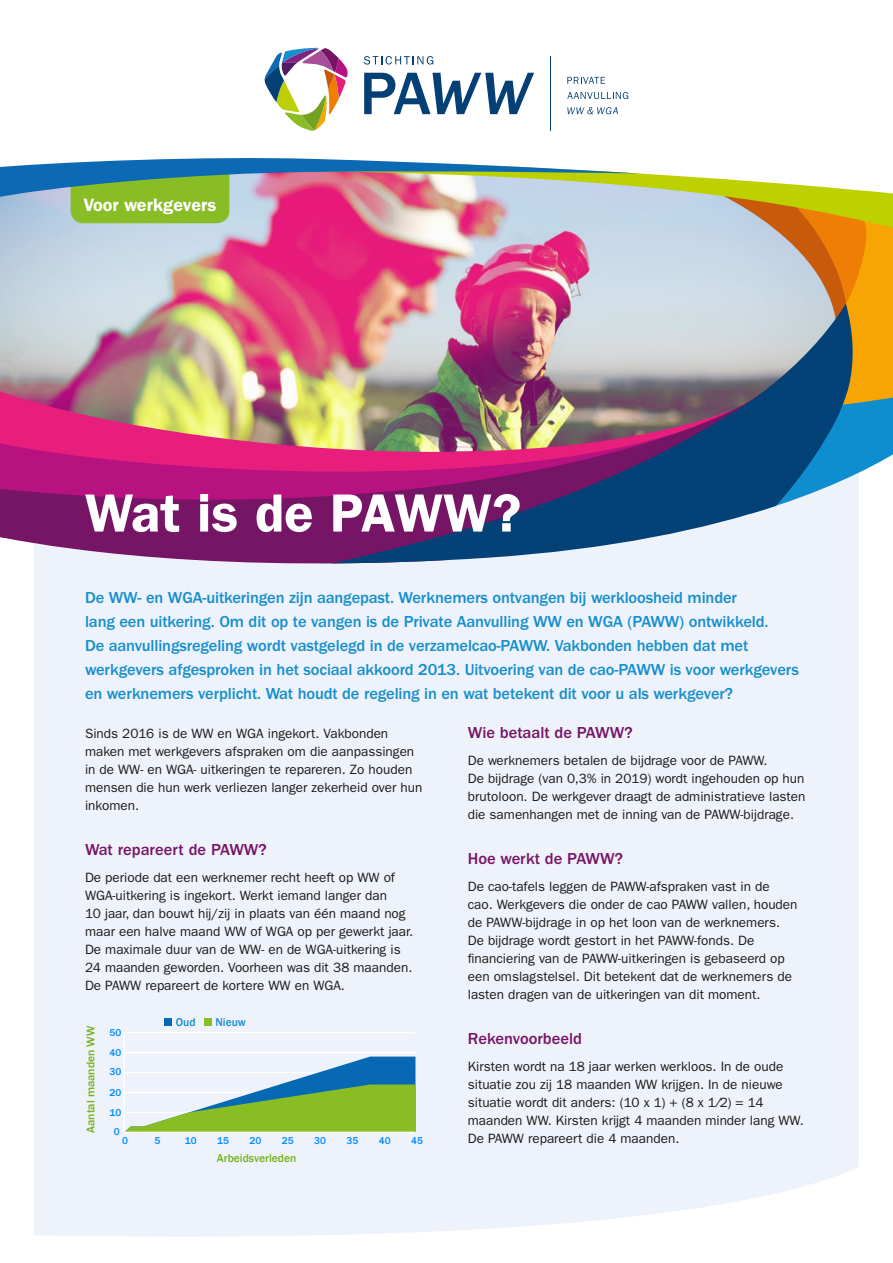
<style>
.page{position:relative;width:893px;height:1263px;background:#fff}
.page>*{position:absolute;margin:0;border:0;box-sizing:border-box;transform-origin:0 0}
.t1{font:600 54px "ITC Franklin Gothic Std";letter-spacing:.005em;color:#fff}
.t2{font:600 18px "ITC Franklin Gothic Std";color:#fff}
.t3{font:500 16.5px/24px "ITC Franklin Gothic Std";letter-spacing:-.01em;color:#178ecd}
.t4{font:500 16.5px "ITC Franklin Gothic Std";color:#771565}
.t5{font:13.5px/18px "ITC Franklin Gothic Std";color:#1a1a18}
.t6{font:500 11.7px "Franklin Gothic";color:#75b21d}
.t7{font:500 11.7px "Franklin Gothic";color:#158ecd}
.t8{font:500 11.55px "Franklin Gothic";color:#75b21d}
.t9{font:500 10.2px "Franklin Gothic";letter-spacing:.005em;color:#018aff}
</style>
<div class="page">
<div style="left:34px;top:562px;width:825px;height:675px;background:#eef3fb"></div>
<img style="left:0;top:223px;width:859px;height:339px">
<div style="left:708px;top:229px;width:43px;height:75px;background:#c8dae7"></div>
<svg style="left:192px;top:173px;width:701px;height:56px"></svg>
<svg style="left:0;top:158px;width:639px;height:65px;background:#9fa4a0"></svg>
<svg style="left:751px;top:203px;width:142px;height:311px;background:#c8a75d"></svg>
<svg style="left:0;top:387px;width:332px;height:176px;background:#b04379"></svg>
<img style="left:332px;top:304px;width:523px;height:259px">
<svg style="left:364px;top:56px;width:69px;height:9px"></svg>
<svg style="left:567px;top:77px;width:38px;height:7px"></svg>
<svg style="left:567px;top:92px;width:61px;height:7px"></svg>
<svg style="left:567px;top:107px;width:51px;height:7px"></svg>
<svg style="left:265px;top:48px;width:83px;height:83px"></svg>
<svg style="left:364px;top:73px;width:170px;height:41px"></svg>
<hr style="left:550px;top:56px;width:1px;height:75px;background:#044076">
<hr style="left:124px;top:1052px;width:291px;height:1px;background:#fff">
<hr style="left:124px;top:1032px;width:291px;height:1px;background:#fff">
<svg style="left:125px;top:1056px;width:290px;height:76px;background:#9fc699"></svg>
<div style="left:165px;top:1018px;width:7px;height:7px;background:#0769b3"></div>
<div style="left:204px;top:1018px;width:7px;height:7px;background:#88bd23"></div>
<hr style="left:123px;top:1032px;width:2px;height:100px;background:#fff">
<hr style="left:124px;top:1132px;width:291px;height:1px;background:#fff">
<h2 class="t2" style="left:83px;top:194px;width:135px">Voor werkgevers</h2>
<h1 class="t1" style="left:85px;top:481px;width:438px">Wat is de PAWW?</h1>
<p class="t3" style="left:85px;top:586px;width:715px">De WW- en WGA-uitkeringen zijn aangepast. Werknemers ontvangen bij werkloosheid minder<br>lang een uitkering. Om dit op te vangen is de Private Aanvulling WW en WGA (PAWW) ontwikkeld.<br>De aanvullingsregeling wordt vastgelegd in de verzamelcao-PAWW. Vakbonden hebben dat met werkgevers afgesproken in het sociaal akkoord 2013. Uitvoering van de cao-PAWW is voor werkgevers en werknemers verplicht. Wat houdt de regeling in en wat betekent dit voor u als werkgever?</p>
<p class="t4" style="left:468px;top:723px;width:166px">Wie betaalt de PAWW?</p>
<p class="t5" style="left:468px;top:752px;width:339px">De werknemers betalen de bijdrage voor de PAWW.<br>De bijdrage (van 0,3% in 2019) wordt ingehouden op hun brutoloon. De werkgever draagt de administratieve lasten die samenhangen met de inning van de PAWW-bijdrage.</p>
<p class="t4" style="left:468px;top:849px;width:157px">Hoe werkt de PAWW?</p>
<p class="t5" style="left:468px;top:878px;width:331px">De cao-tafels leggen de PAWW-afspraken vast in de cao. Werkgevers die onder de cao PAWW vallen, houden de PAWW-bijdrage in op het loon van de werknemers.<br>De bijdrage wordt gestort in het PAWW-fonds. De financiering van de PAWW-uitkeringen is gebaseerd op een omslagstelsel. Dit betekent dat de werknemers de lasten dragen van de uitkeringen van dit moment.</p>
<p class="t4" style="left:468px;top:1029px;width:116px">Rekenvoorbeeld</p>
<p class="t5" style="left:468px;top:1058px;width:337px">Kirsten wordt na 18 jaar werken werkloos. In de oude situatie zou zij 18 maanden WW krijgen. In de nieuwe situatie wordt dit anders: (10 x 1) + (8 x 1⁄2) = 14 maanden WW. Kirsten krijgt 4 maanden minder lang WW.<br>De PAWW repareert die 4 maanden.</p>
<p class="t5" style="left:85px;top:725px;width:339px">Sinds 2016 is de WW en WGA ingekort. Vakbonden maken met werkgevers afspraken om die aanpassingen in de WW- en WGA- uitkeringen te repareren. Zo houden mensen die hun werk verliezen langer zekerheid over hun inkomen.</p>
<p class="t4" style="left:85px;top:840px;width:183px">Wat repareert de PAWW?</p>
<p class="t5" style="left:85px;top:869px;width:330px">De periode dat een werknemer recht heeft op WW of WGA-uitkering is ingekort. Werkt iemand langer dan<br>10 jaar, dan bouwt hij/zij in plaats van één maand nog maar een halve maand WW of WGA op per gewerkt jaar.<br>De maximale duur van de WW- en de WGA-uitkering is 24 maanden geworden. Voorheen was dit 38 maanden.<br>De PAWW repareert de kortere WW en WGA.</p>
<p class="t7" style="left:176px;top:1015px;width:21px">Oud</p>
<p class="t7" style="left:215px;top:1015px;width:32px">Nieuw</p>
<p class="t8" style="left:84px;top:1133px;width:109px;rotate:-90deg">Aantal maanden WW</p>
<p class="t9" style="left:109px;top:1026px;width:13px">50</p>
<p class="t9" style="left:109px;top:1046px;width:13px">40</p>
<p class="t9" style="left:109px;top:1066px;width:13px">30</p>
<p class="t9" style="left:109px;top:1086px;width:13px">20</p>
<p class="t9" style="left:109px;top:1106px;width:13px">10</p>
<p class="t9" style="left:114px;top:1125px;width:7px">0</p>
<p class="t9" style="left:122px;top:1134px;width:7px">0</p>
<p class="t9" style="left:154px;top:1134px;width:7px">5</p>
<p class="t9" style="left:185px;top:1134px;width:13px">10</p>
<p class="t9" style="left:217px;top:1134px;width:13px">15</p>
<p class="t9" style="left:249px;top:1134px;width:13px">20</p>
<p class="t9" style="left:282px;top:1134px;width:13px">25</p>
<p class="t9" style="left:314px;top:1134px;width:13px">30</p>
<p class="t9" style="left:347px;top:1134px;width:13px">35</p>
<p class="t9" style="left:379px;top:1134px;width:13px">40</p>
<p class="t9" style="left:411px;top:1134px;width:13px">45</p>
<p class="t6" style="left:217px;top:1151px;width:81px">Arbeidsverleden</p>
</div>
